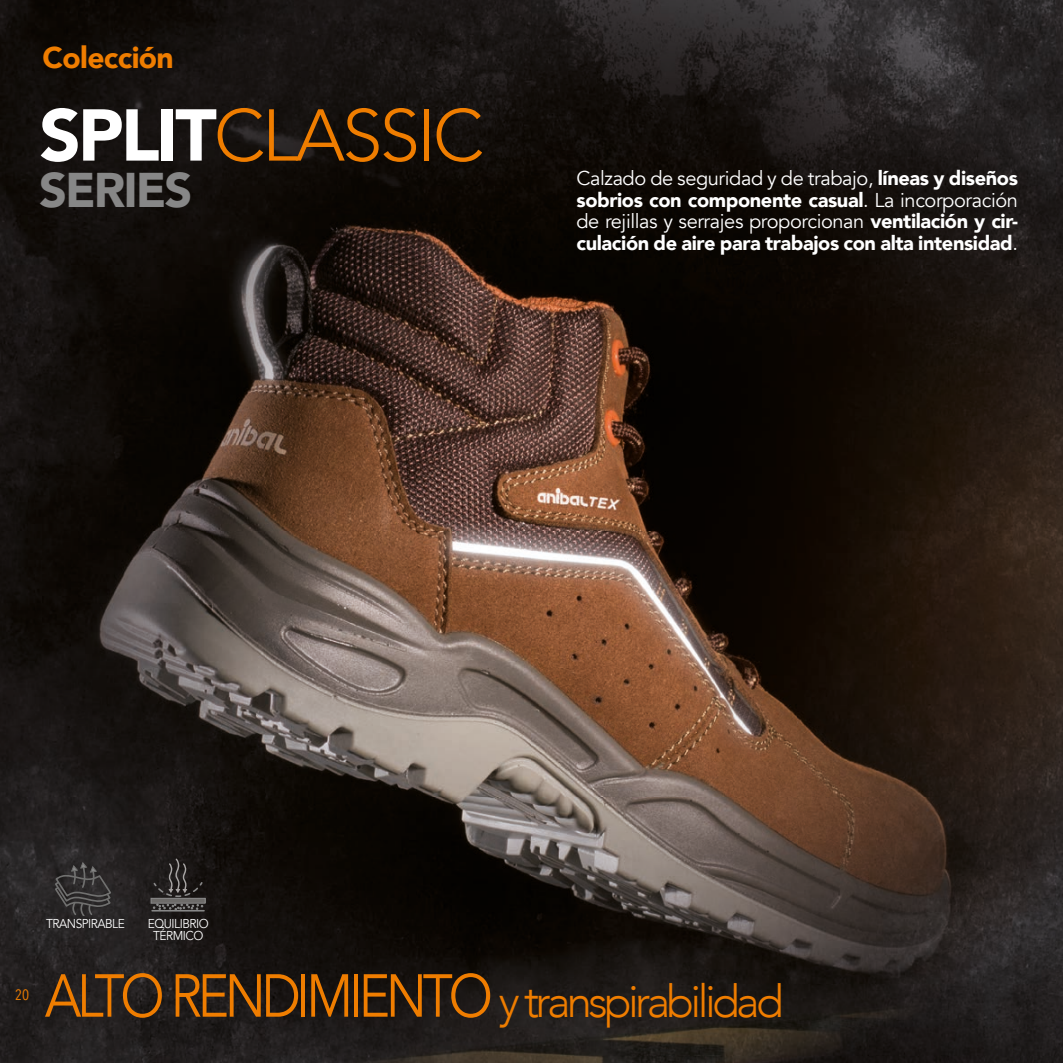
<style>
.page{position:relative;width:1063px;height:1063px;background:#fff}
.page>*{position:absolute;margin:0;border:0;box-sizing:border-box;transform-origin:0 0}
.t1{font:300 72.5px "Avenir";letter-spacing:-.04em;color:#ef7d00}
.t2{font:900 48.62px "Avenir";letter-spacing:-.04em;color:#878787}
.t3{font:300 45.12px "Avenir";letter-spacing:-.08em;color:#ef7d00}
.t4{font:900 30px "Avenir";letter-spacing:-.02em;color:#ef7d00}
.t5{font:900 20px/21.5px "Avenir";letter-spacing:-.02em;color:#fff;text-align:justify}
.t6{font:15px "Avenir Next Condensed";color:#ef7d00}
.t7{font:12.88px/12.2px "Avenir";letter-spacing:-.04em;color:#fff;text-align:center;scale:.93 1}
.s1{font-weight:900;color:#fff}
.s2{font-weight:400}
.s3{font-weight:400;font-size:60px}
</style>
<div class="page">
<img style="left:0;top:0;width:1063px;height:1063px">
<svg style="left:54px;top:862px;width:59px;height:53px;background:#383636"></svg>
<div style="left:151px;top:898px;width:54px;height:5px;border:1px solid #878787"></div>
<hr style="left:152px;top:910px;width:52px;height:2px;background:#878787">
<svg style="left:152px;top:857px;width:52px;height:53px;background:#343130"></svg>
<h3 class="t4" style="left:43px;top:32px;width:133px">Colección</h3>
<h1 class="t1" style="left:39px;top:93px;width:446px"><span class="s1">SPLIT</span>CLASSIC</h1>
<h2 class="t2" style="left:39px;top:148px;width:155px">SERIES</h2>
<p class="t5" style="left:576px;top:167px;width:443px"><span class="s2">Calzado de seguridad y de trabajo,</span> líneas y diseños sobrios con componente casual<span class="s2">. La incorporación de rejillas y serrajes proporcionan</span> ventilación y cir&shy;culación de aire para trabajos con alta intensidad<span class="s2">.</span></p>
<p class="t6" style="left:15px;top:982px;width:16px">20</p>
<p class="t7" style="left:46px;top:917px;width:86px">TRANSPIRABLE</p>
<p class="t7" style="left:148px;top:917px;width:67px">EQUILIBRIO<br>TÉRMICO</p>
<h3 class="t3" style="left:45px;top:974px;width:740px"><span class="s3">ALTO RENDIMIENTO</span> y transpirabilidad</h3>
</div>
